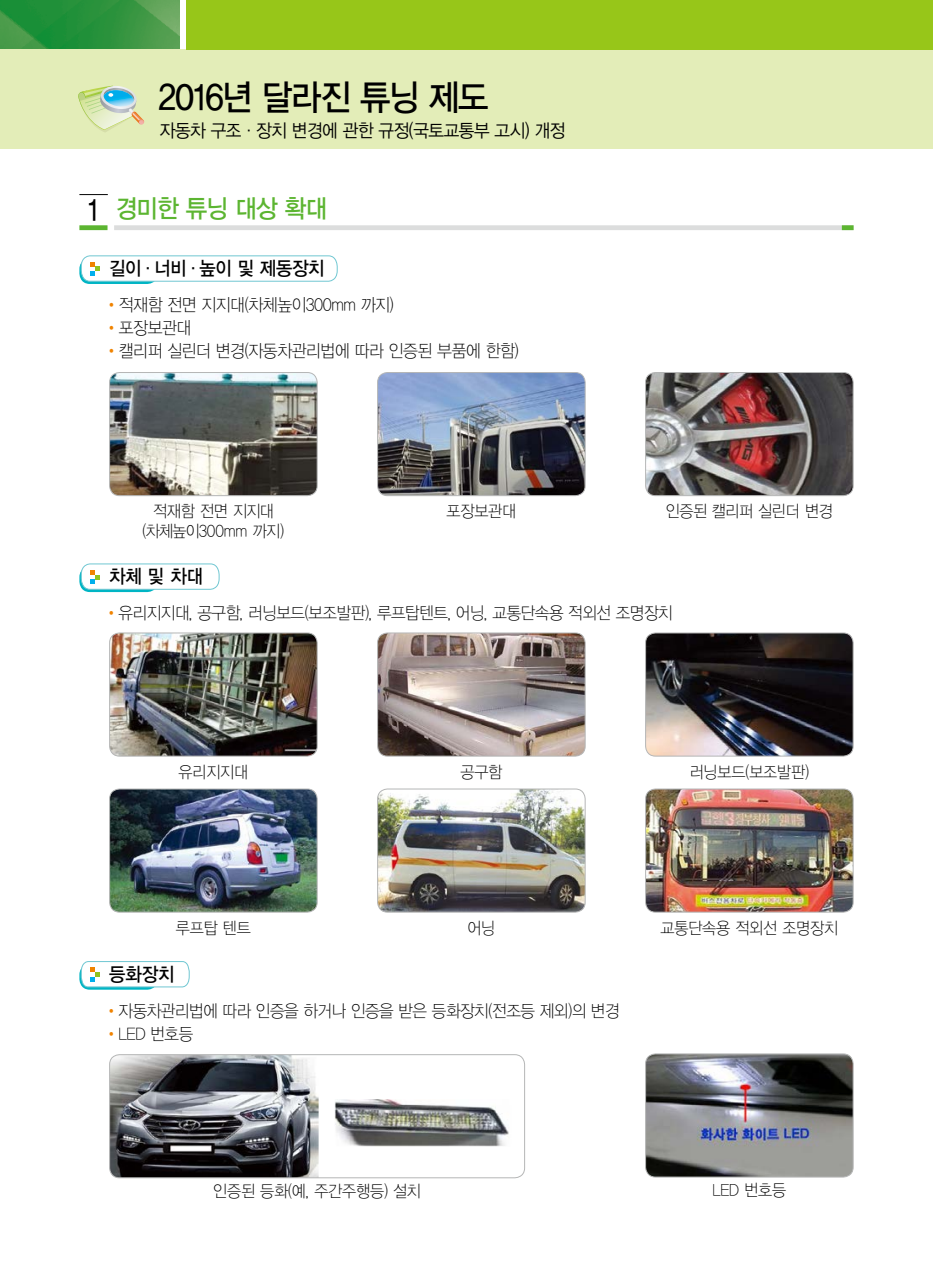
<style>
.page{position:relative;width:933px;height:1275px;background:#fff}
.page>*{position:absolute;margin:0;border:0;box-sizing:border-box;transform-origin:0 0}
.t1{font:35.88px "YDVYGO Std 13";letter-spacing:-.035em;color:#000;scale:.92 1}
.t2{font:25.38px "YDVYGO Std 13";letter-spacing:-.025em;color:#5cb531;scale:.92 1}
.t3{font:19.25px "YDVYGO Std 13";letter-spacing:-.01em;color:#000;scale:.92 1}
.t4{font:18.38px "YDVYGO Std 12";letter-spacing:-.025em;color:#000;scale:.92 1}
.t5{font:17.5px "YDVYGO Std 11";letter-spacing:-.025em;color:#000;scale:.92 1}
.t6{font:17.15px "YDVYGO Std 11";letter-spacing:-.025em;color:#000;scale:.92 1}
.t7{font:16.62px/20.1px "YDVYGO Std 11";letter-spacing:-.01em;color:#000;text-align:center;scale:.92 1}
.s1{font-size:29.75px;color:#000}
.s2{color:#f08300}
</style>
<div class="page">
<img style="left:0;top:0;width:180px;height:50px">
<div style="left:0;top:50px;width:933px;height:99px;background:#e3edb8"></div>
<div style="left:186px;top:0;width:747px;height:50px;background:#97c619"></div>
<svg style="left:78px;top:86px;width:66px;height:46px"></svg>
<div style="left:79px;top:567px;width:79px;height:25px;background:#00b5c4;border-radius:10px"></div>
<svg style="left:81px;top:563px;width:139px;height:27px"></svg>
<svg style="left:79px;top:964px;width:79px;height:26px"></svg>
<svg style="left:81px;top:961px;width:109px;height:27px"></svg>
<img style="left:111px;top:789px;width:206px;height:123px">
<div style="left:109px;top:788px;width:208px;height:125px;border:1px solid #b5b6b6;border-radius:10px"></div>
<img style="left:379px;top:789px;width:206px;height:123px">
<div style="left:377px;top:788px;width:208px;height:125px;border:1px solid #b5b6b6;border-radius:10px"></div>
<img style="left:110px;top:633px;width:207px;height:123px">
<div style="left:109px;top:632px;width:208px;height:124px;border:1px solid #b5b6b6;border-radius:10px"></div>
<img style="left:377px;top:633px;width:208px;height:123px">
<div style="left:377px;top:632px;width:208px;height:124px;border:1px solid #b5b6b6;border-radius:10px"></div>
<img style="left:645px;top:633px;width:208px;height:123px">
<div style="left:645px;top:632px;width:208px;height:124px;border:1px solid #b5b6b6;border-radius:10px"></div>
<img style="left:110px;top:1056px;width:208px;height:122px">
<div style="left:109px;top:1054px;width:416px;height:124px;border:1px solid #b5b6b6;border-radius:10px"></div>
<img style="left:334px;top:1099px;width:175px;height:48px">
<img style="left:645px;top:1054px;width:208px;height:123px">
<div style="left:645px;top:1053px;width:208px;height:124px;border:1px solid #b5b6b6;border-radius:10px"></div>
<img style="left:647px;top:789px;width:206px;height:123px">
<div style="left:645px;top:788px;width:208px;height:125px;border:1px solid #b5b6b6;border-radius:10px"></div>
<img style="left:110px;top:372px;width:207px;height:124px">
<div style="left:109px;top:372px;width:208px;height:124px;border:1px solid #b5b6b6;border-radius:10px"></div>
<img style="left:377px;top:372px;width:208px;height:124px">
<div style="left:377px;top:372px;width:208px;height:124px;border:1px solid #b5b6b6;border-radius:10px"></div>
<img style="left:645px;top:372px;width:208px;height:124px">
<div style="left:645px;top:372px;width:208px;height:124px;border:1px solid #b5b6b6;border-radius:10px"></div>
<div style="left:79px;top:259px;width:79px;height:25px;background:#00b5c4;border-radius:10px"></div>
<svg style="left:81px;top:255px;width:257px;height:27px"></svg>
<div style="left:114px;top:225px;width:739px;height:5px;background:#dcdddd"></div>
<div style="left:79px;top:225px;width:28px;height:5px;background:#5cb531"></div>
<svg style="left:79px;top:194px;width:29px;height:1px"></svg>
<div style="left:842px;top:225px;width:11px;height:5px;background:#5cb531"></div>
<h1 class="t1" style="left:159px;top:79px;width:360px">2016년 달라진 튜닝 제도</h1>
<p class="t4" style="left:160px;top:121px;width:442px">자동차 구조·장치 변경에 관한 규정(국토교통부 고시) 개정</p>
<h2 class="t2" style="left:88px;top:196px;width:261px"><span class="s1">1</span> 경미한 튜닝 대상 확대</h2>
<p class="t3" style="left:109px;top:259px;width:236px">길이·너비·높이 및 제동장치</p>
<p class="t5" style="left:104px;top:296px;width:316px"><span class="s2">•</span>적재함 전면 지지대(차체높이300mm 까지)</p>
<p class="t5" style="left:104px;top:319px;width:96px"><span class="s2">•</span>포장보관대</p>
<p class="t5" style="left:104px;top:342px;width:452px"><span class="s2">•</span>캘리퍼 실린더 변경(자동차관리법에 따라 인증된 부품에 한함)</p>
<p class="t7" style="left:143px;top:501px;width:155px">적재함 전면 지지대 (차체높이300mm 까지)</p>
<p class="t7" style="left:446px;top:501px;width:77px">포장보관대</p>
<p class="t7" style="left:665px;top:501px;width:183px">인증된 캘리퍼 실린더 변경</p>
<p class="t3" style="left:109px;top:567px;width:104px">차체 및 차대</p>
<p class="t6" style="left:104px;top:604px;width:619px"><span class="s2">•</span>유리지지대, 공구함, 러닝보드(보조발판), 루프탑텐트, 어닝, 교통단속용 적외선 조명장치</p>
<p class="t7" style="left:178px;top:762px;width:77px">유리지지대</p>
<p class="t7" style="left:460px;top:762px;width:47px">공구함</p>
<p class="t7" style="left:689px;top:762px;width:131px">러닝보드(보조발판)</p>
<p class="t7" style="left:176px;top:918px;width:83px">루프탑 텐트</p>
<p class="t7" style="left:467px;top:918px;width:32px">어닝</p>
<p class="t3" style="left:109px;top:964px;width:72px">등화장치</p>
<p class="t6" style="left:104px;top:1002px;width:561px"><span class="s2">•</span>자동차관리법에 따라 인증을 하거나 인증을 받은 등화장치(전조등 제외)의 변경</p>
<p class="t6" style="left:104px;top:1025px;width:98px"><span class="s2">•</span>LED 번호등</p>
<p class="t7" style="left:660px;top:918px;width:195px">교통단속용 적외선 조명장치</p>
<p class="t7" style="left:213px;top:1181px;width:227px">인증된 등화(예, 주간주행등) 설치</p>
<p class="t7" style="left:712px;top:1180px;width:82px">LED 번호등</p>
</div>
